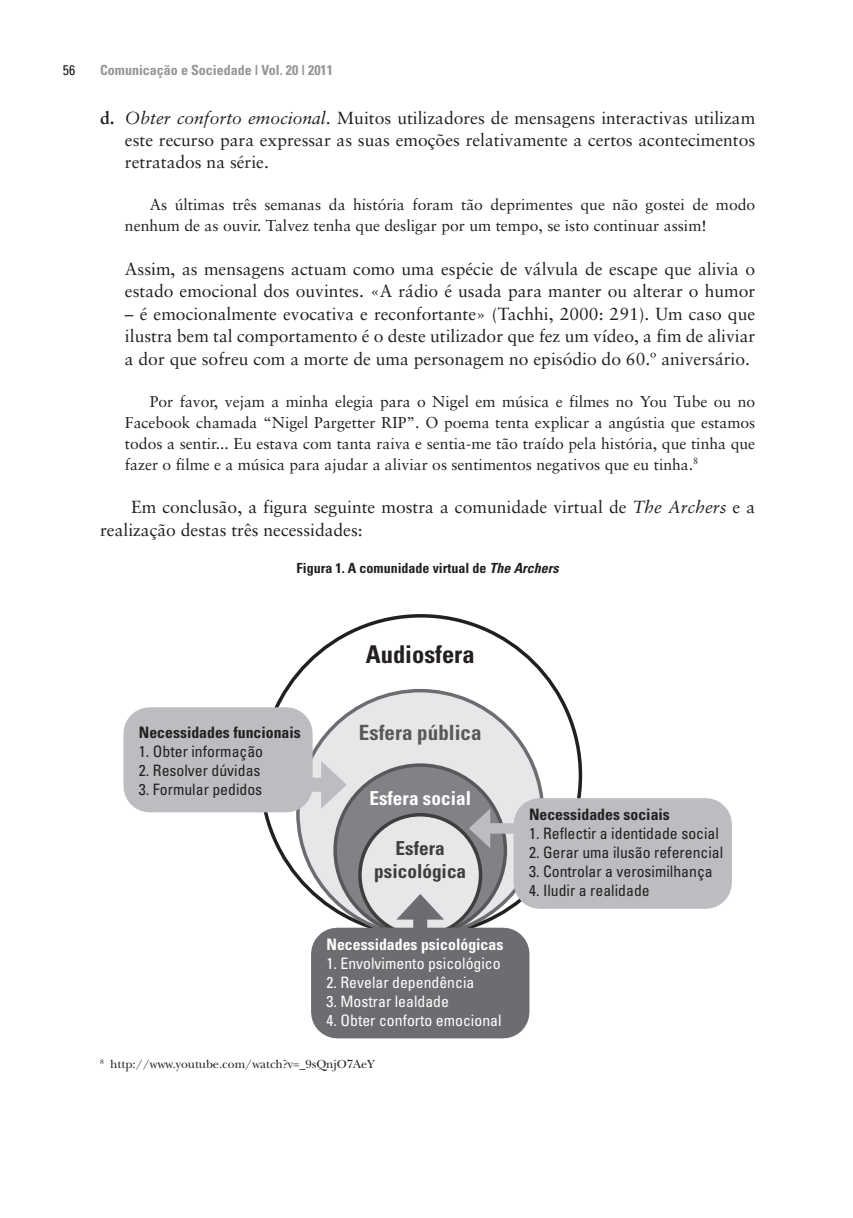
<style>
.page{position:relative;width:853px;height:1218px;background:#fff}
.page>*{position:absolute;margin:0;border:0;box-sizing:border-box;transform-origin:0 0}
._1_subtítulo{font:700 condensed 24.5px "Univers";color:#231f20}
._1_subtítulo-2{font:700 condensed 21px "Univers";color:#57585a}
._1_subtítulo-3{font:700 condensed 19.25px/23.1px "Univers";color:#3e3e3f;text-align:center}
._1_subtítulo-4{font:700 condensed 19.25px "Univers";color:#fff}
._1_texto{font:17.5px/22.4px "Sabon";color:#231f20;text-align:justify}
._1_citação{font:15.75px/21px "Sabon";color:#231f20}
._1_subtítulo-5{font:condensed 15.75px "Univers";color:#231f20}
._1_subtítulo-6{font:condensed 15.75px "Univers";color:#fff}
._1_subtítulo-7{font:700 condensed 15.75px "Univers";color:#231f20}
._1_subtítulo-8{font:700 condensed 15.75px "Univers";color:#fff}
._1_subtítulo-9{font:700 condensed 14px "Univers";color:#231f20}
.t1{font:700 condensed 14px "Univers";color:#939598}
.t2{font:condensed 14px "Univers";color:#231f20}
._1_notas_rodapé{font:12.25px "New Baskerville";color:#231f20}
.s1{font-weight:700}
.s2{font-style:italic}
</style>
<div class="page">
<div style="left:298px;top:690px;width:244px;height:245px;background:#e6e7e9;border-radius:50%"></div>
<div style="left:335px;top:765px;width:170px;height:170px;background:#808285;border-radius:50%"></div>
<div style="left:360px;top:814px;width:120px;height:121px;background:#e6e7e9;border-radius:50%"></div>
<div style="left:358px;top:812px;width:124px;height:124px;border:4px solid #3e3e3f;border-radius:50%"></div>
<div style="left:123px;top:707px;width:189px;height:105px;border:52px solid #bcbdc0"></div>
<div style="left:310px;top:777px;width:21px;height:14px;background:#bcbdc0"></div>
<svg style="left:321px;top:761px;width:26px;height:47px"></svg>
<div style="left:513px;top:798px;width:219px;height:110px;background:#bcbdc0"></div>
<div style="left:482px;top:823px;width:57px;height:10px;background:#bcbdc0"></div>
<svg style="left:469px;top:809px;width:21px;height:39px"></svg>
<div style="left:311px;top:927px;width:218px;height:111px;background:#6c6d70"></div>
<div style="left:413px;top:909px;width:14px;height:21px;background:#6c6d70"></div>
<svg style="left:397px;top:894px;width:47px;height:25px"></svg>
<p class="t2" style="left:63px;top:61px;width:14px">56</p>
<p class="t1" style="left:100px;top:62px;width:234px">Comunicação e Sociedade | Vol. 20 | 2011</p>
<p class="_1_texto" style="left:125px;top:106px;width:631px;text-indent:-25px"><span class="s1">d.</span> <span class="s2">Obter conforto emocional</span>. Muitos utilizadores de mensagens interactivas utilizam este recurso para expressar as suas emoções relativamente a certos acontecimentos retratados na série.</p>
<p class="_1_citação" style="left:125px;top:194px;width:632px;text-indent:25px">As últimas três semanas da história foram tão deprimentes que não gostei de modo nenhum de as ouvir. Talvez tenha que desligar por um tempo, se isto continuar assim!</p>
<p class="_1_texto" style="left:125px;top:257px;width:632px">Assim, as mensagens actuam como uma espécie de válvula de escape que alivia o estado emocional dos ouvintes. «A rádio é usada para manter ou alterar o humor</p>
<p class="_1_texto" style="left:125px;top:302px;width:632px">– é emocionalmente evocativa e reconfortante» (Tachhi, 2000: 291). Um caso que ilustra bem tal comportamento é o deste utilizador que fez um vídeo, a fim de aliviar a dor que sofreu com a morte de uma personagem no episódio do 60.º aniversário.</p>
<p class="_1_citação" style="left:125px;top:390px;width:632px;text-align:justify;text-indent:25px">Por favor, vejam a minha elegia para o Nigel em música e filmes no You Tube ou no Facebook chamada “Nigel Pargetter RIP”. O poema tenta explicar a angústia que estamos todos a sentir... Eu estava com tanta raiva e sentia-me tão traído pela história, que tinha que fazer o filme e a música para ajudar a aliviar os sentimentos negativos que eu tinha.<sup>8</sup></p>
<p class="_1_texto" style="left:100px;top:495px;width:656px;text-indent:31px">Em conclusão, a figura seguinte mostra a comunidade virtual de <span class="s2">The Archers</span> e a realização destas três necessidades:</p>
<p class="_1_subtítulo-9" style="left:296px;top:559px;width:264px">Figura 1. A comunidade virtual de <span class="s2">The Archers</span></p>
<p class="_1_subtítulo-7" style="left:139px;top:722px;width:163px">Necessidades funcionais</p>
<p class="_1_subtítulo-5" style="left:139px;top:741px;width:126px">1. Obter informação</p>
<p class="_1_subtítulo-5" style="left:139px;top:760px;width:123px">2. Resolver dúvidas</p>
<p class="_1_subtítulo-5" style="left:139px;top:779px;width:125px">3. Formular pedidos</p>
<p class="_1_subtítulo" style="left:366px;top:639px;width:110px">Audiosfera</p>
<p class="_1_subtítulo-2" style="left:359px;top:720px;width:124px">Esfera pública</p>
<p class="_1_subtítulo-4" style="left:369px;top:785px;width:103px">Esfera social</p>
<p class="_1_subtítulo-3" style="left:374px;top:835px;width:93px">Esfera psicológica</p>
<p class="_1_subtítulo-8" style="left:326px;top:934px;width:178px">Necessidades psicológicas</p>
<p class="_1_subtítulo-6" style="left:326px;top:953px;width:176px">1. Envolvimento psicológico</p>
<p class="_1_subtítulo-6" style="left:326px;top:971px;width:149px">2. Revelar dependência</p>
<p class="_1_subtítulo-6" style="left:326px;top:990px;width:124px">3. Mostrar lealdade</p>
<p class="_1_subtítulo-6" style="left:326px;top:1009px;width:176px">4. Obter conforto emocional</p>
<p class="_1_notas_rodapé" style="left:100px;top:1056px;width:275px"><sup>8</sup> http://www.youtube.com/watch?v=_9sQnjO7AeY</p>
<p class="_1_subtítulo-7" style="left:529px;top:804px;width:142px">Necessidades sociais</p>
<p class="_1_subtítulo-5" style="left:529px;top:823px;width:191px">1. Reflectir a identidade social</p>
<p class="_1_subtítulo-5" style="left:529px;top:842px;width:196px">2. Gerar uma ilusão referencial</p>
<p class="_1_subtítulo-5" style="left:529px;top:861px;width:185px">3. Controlar a verosimilhança</p>
<p class="_1_subtítulo-5" style="left:529px;top:880px;width:122px">4. Iludir a realidade</p>
</div>
